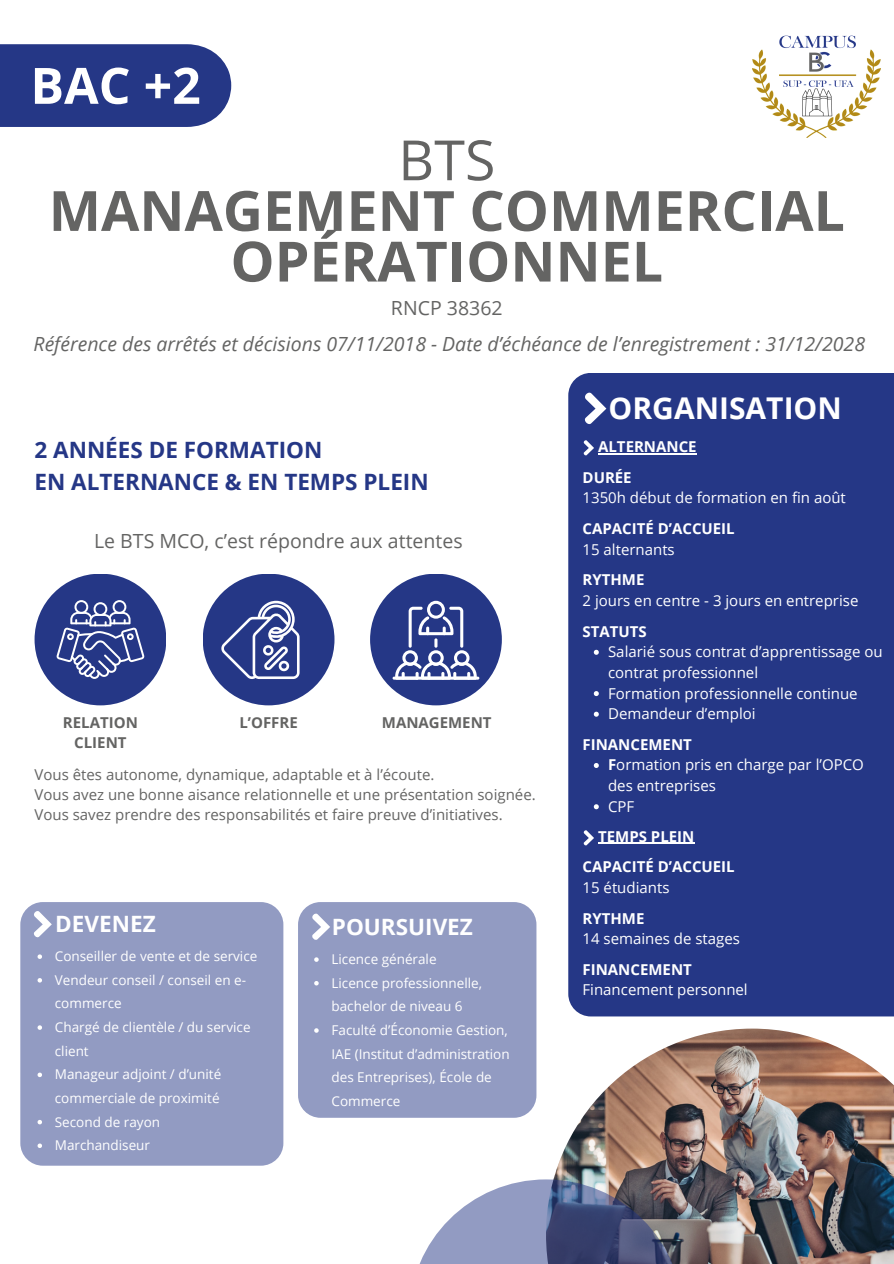
<style>
.page{position:relative;width:894px;height:1264px;background:#fff}
.page>*{position:absolute;margin:0;border:0;box-sizing:border-box;transform-origin:0 0}
.t1{font:700 55.5px/50.7px "Open Sans";color:#646463;text-align:center}
.t2{font:700 50.1px "Open Sans";color:#fff}
.t3{font:700 30px "Open Sans";color:#fff}
.t4{font:700 22.5px/31.5px "Open Sans";color:#253786}
.t5{font:700 22.5px "Open Sans";color:#fff}
.t6{font:italic 19.5px "Open Sans";color:#646463}
.t7{font:19.5px "Open Sans";color:#646463}
.t8{font:15px/20.7px "Open Sans";color:#fff}
.t9{font:15px "Open Sans";color:#646463}
.t10{font:700 15px/30.6px "Open Sans";color:#fff}
.t11{font:700 15px/20.2px "Open Sans";color:#646463;text-align:center}
.t12{font:13.5px/23.5px "Open Sans";color:#fff}
.s1{font-weight:400}
.s2{font-weight:700}
</style>
<div class="page">
<div style="left:568px;top:373px;width:325px;height:643px;background:#253786"></div>
<svg style="left:582px;top:439px;width:11px;height:17px"></svg>
<svg style="left:582px;top:390px;width:24px;height:36px"></svg>
<hr style="left:598px;top:453px;width:98px;height:1px;background:#fff">
<svg style="left:593px;top:649px;width:5px;height:5px"></svg>
<svg style="left:593px;top:691px;width:5px;height:5px"></svg>
<svg style="left:593px;top:711px;width:5px;height:5px"></svg>
<svg style="left:593px;top:763px;width:5px;height:5px"></svg>
<svg style="left:593px;top:804px;width:5px;height:5px"></svg>
<hr style="left:598px;top:842px;width:96px;height:2px;background:#fff">
<svg style="left:582px;top:829px;width:11px;height:17px"></svg>
<div style="left:20px;top:902px;width:263px;height:263px;background:#929bc2;border-radius:22px"></div>
<svg style="left:38px;top:954px;width:4px;height:4px"></svg>
<svg style="left:38px;top:978px;width:4px;height:4px"></svg>
<svg style="left:38px;top:1025px;width:4px;height:4px"></svg>
<svg style="left:38px;top:1072px;width:4px;height:5px"></svg>
<svg style="left:38px;top:1120px;width:4px;height:4px"></svg>
<svg style="left:38px;top:1143px;width:4px;height:4px"></svg>
<svg style="left:34px;top:911px;width:18px;height:27px"></svg>
<div style="left:203px;top:573px;width:131px;height:132px;background:#253786;border-radius:50%"></div>
<div style="left:370px;top:573px;width:131px;height:132px;background:#253786;border-radius:50%"></div>
<div style="left:35px;top:573px;width:131px;height:132px;background:#253786;border-radius:50%"></div>
<div style="left:0;top:44px;width:231px;height:83px;background:#253786"></div>
<div style="left:298px;top:902px;width:238px;height:215px;background:#929bc2;border-radius:23px"></div>
<svg style="left:314px;top:957px;width:4px;height:4px"></svg>
<svg style="left:314px;top:981px;width:4px;height:4px"></svg>
<svg style="left:314px;top:1028px;width:4px;height:4px"></svg>
<svg style="left:312px;top:913px;width:18px;height:27px"></svg>
<svg style="left:56px;top:600px;width:88px;height:79px"></svg>
<svg style="left:221px;top:600px;width:78px;height:79px"></svg>
<svg style="left:395px;top:600px;width:81px;height:76px"></svg>
<hr style="left:392px;top:676px;width:87px;height:3px;background:#fff;border-radius:2px">
<img style="left:752px;top:35px;width:128px;height:103px">
<img style="left:553px;top:1028px;width:340px;height:235px">
<svg style="left:420px;top:1179px;width:262px;height:84px;background:#8086a2"></svg>
<p class="t2" style="left:30px;top:50px;width:172px">BAC +2</p>
<p class="t1" style="left:49px;top:133px;width:797px"><span class="s1">BTS<br></span>MANAGEMENT COMMERCIAL<br>OPÉRATIONNEL</p>
<p class="t7" style="left:391px;top:294px;width:113px">RNCP 38362</p>
<p class="t6" style="left:34px;top:330px;width:832px">Référence des arrêtés et décisions 07/11/2018 - Date d’échéance de l’enregistrement : 31/12/2028</p>
<h4 class="t4" style="left:35px;top:434px;width:395px">2 ANNÉES DE FORMATION<br>EN ALTERNANCE &amp; EN TEMPS PLEIN</h4>
<p class="t7" style="left:94px;top:527px;width:370px">Le BTS MCO, c’est répondre aux attentes</p>
<p class="t11" style="left:63px;top:712px;width:76px">RELATION<br>CLIENT</p>
<p class="t11" style="left:239px;top:712px;width:60px">L’OFFRE</p>
<p class="t11" style="left:382px;top:712px;width:111px">MANAGEMENT</p>
<p class="t9" style="left:35px;top:763px;width:401px">Vous êtes autonome, dynamique, adaptable et à l’écoute.</p>
<p class="t9" style="left:35px;top:784px;width:502px">Vous avez une bonne aisance relationnelle et une présentation soignée.</p>
<p class="t9" style="left:35px;top:804px;width:469px">Vous savez prendre des responsabilités et faire preuve d’initiatives.</p>
<h2 class="t5" style="left:55px;top:907px;width:102px">DEVENEZ</h2>
<h1 class="t12" style="left:55px;top:944px;width:204px">Conseiller de vente et de service</h1>
<h5 class="t12" style="left:55px;top:967px;width:193px">Vendeur conseil / conseil en e&shy;commerce</h5>
<h6 class="t12" style="left:55px;top:1015px;width:197px">Chargé de clientèle / du service client</h6>
<p class="t12" style="left:55px;top:1062px;width:168px">Manageur adjoint / d’unité commerciale de proximité</p>
<h3 class="t12" style="left:55px;top:1109px;width:107px">Second de rayon</h3>
<p class="t12" style="left:55px;top:1133px;width:97px">Marchandiseur</p>
<h4 class="t5" style="left:332px;top:910px;width:142px">POURSUIVEZ</h4>
<h6 class="t12" style="left:331px;top:947px;width:106px">Licence générale</h6>
<p class="t12" style="left:331px;top:970px;width:152px">Licence professionnelle, bachelor de niveau 6</p>
<p class="t12" style="left:331px;top:1017px;width:179px">Faculté d’Économie Gestion,<br>IAE (Institut d’administration des Entreprises), École de<br>Commerce</p>
<p class="t3" style="left:608px;top:387px;width:235px">ORGANISATION</p>
<p class="t10" style="left:582px;top:431px;width:116px;text-indent:16px">ALTERNANCE<br>DURÉE</p>
<p class="t8" style="left:582px;top:487px;width:265px">1350h début de formation en fin août</p>
<p class="t10" style="left:582px;top:513px;width:154px">CAPACITÉ D’ACCUEIL</p>
<p class="t8" style="left:582px;top:538px;width:94px">15 alternants</p>
<p class="t10" style="left:582px;top:564px;width:63px">RYTHME</p>
<p class="t8" style="left:582px;top:590px;width:277px">2 jours en centre - 3 jours en entreprise</p>
<p class="t10" style="left:582px;top:615px;width:66px">STATUTS</p>
<p class="t8" style="left:608px;top:641px;width:276px">Salarié sous contrat d’apprentissage ou contrat professionnel<br>Formation professionnelle continue<br>Demandeur d’emploi</p>
<p class="t8" style="left:608px;top:733px;width:257px;text-indent:-25px"><span class="s2">FINANCEMENT<br>F</span>ormation pris en charge par l’OPCO des entreprises<br>CPF</p>
<p class="t10" style="left:582px;top:820px;width:154px;text-indent:16px">TEMPS PLEIN<br>CAPACITÉ D’ACCUEIL</p>
<p class="t8" style="left:582px;top:876px;width:88px">15 étudiants</p>
<p class="t10" style="left:582px;top:902px;width:63px">RYTHME</p>
<p class="t8" style="left:582px;top:928px;width:159px">14 semaines de stages</p>
<p class="t10" style="left:582px;top:953px;width:111px">FINANCEMENT</p>
<p class="t8" style="left:582px;top:979px;width:167px">Financement personnel</p>
</div>
